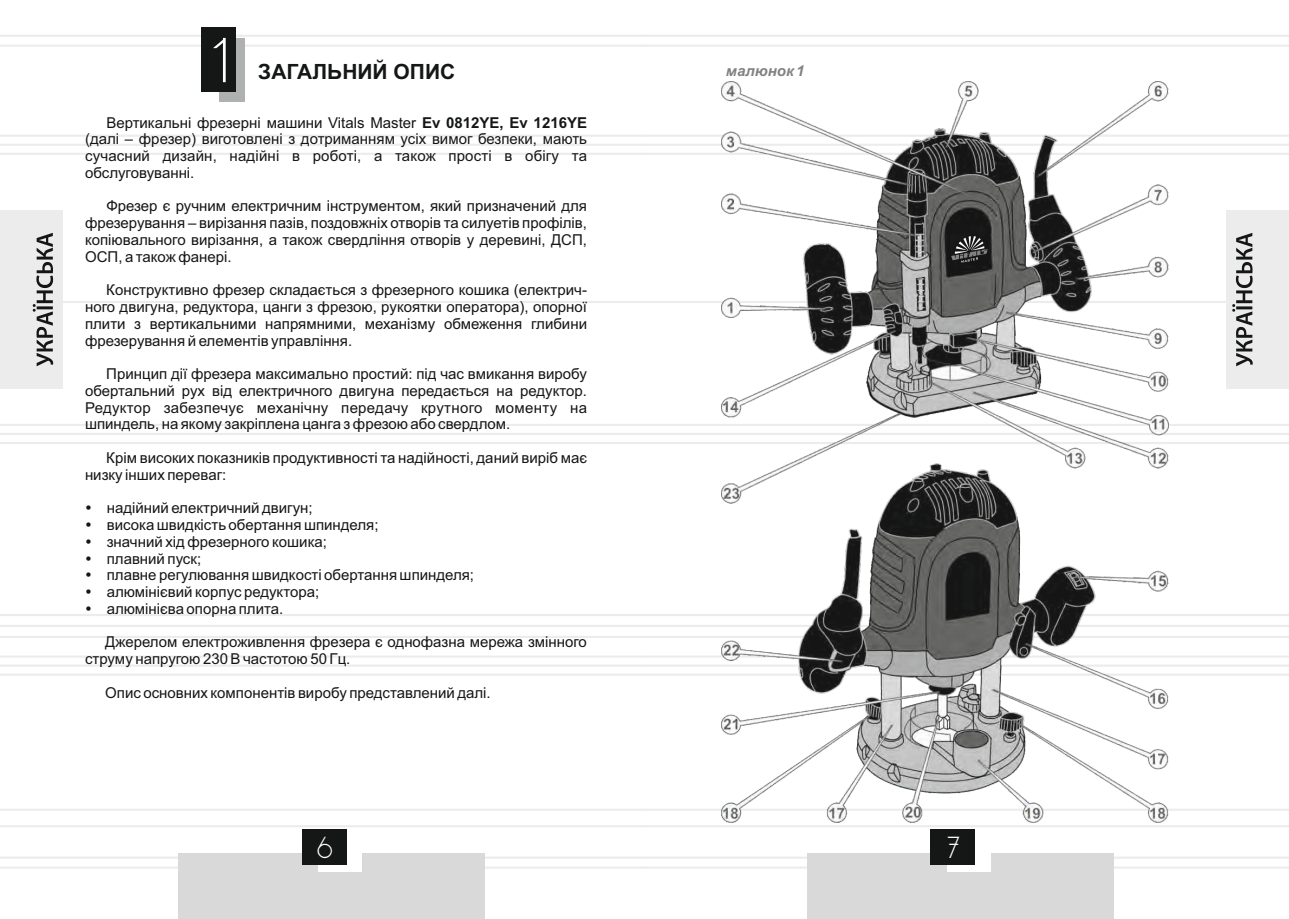
<style>
.page{position:relative;width:1289px;height:919px;background:#fff}
.page>*{position:absolute;margin:0;border:0;box-sizing:border-box;transform-origin:0 0}
.t1{font:52.5px "DS Standart Cyr";color:#fff}
.t2{font:26.25px "DS Standart Cyr";color:#fff}
.t3{font:700 21px "Arial";color:#151616}
.t4{font:15px/16.8px "Arial";color:#151616;text-align:justify}
.t5{font:italic 700 15px "Arial";color:#818281}
.s1{font-weight:700}
</style>
<div class="page">
<hr style="left:644px;top:135px;width:644px;height:2px;background:#ececec">
<hr style="left:644px;top:153px;width:644px;height:2px;background:#ececec">
<hr style="left:644px;top:424px;width:644px;height:2px;background:#ececec">
<hr style="left:644px;top:442px;width:644px;height:2px;background:#ececec">
<hr style="left:644px;top:614px;width:644px;height:2px;background:#ececec">
<hr style="left:644px;top:635px;width:644px;height:3px;background:#ececec">
<hr style="left:644px;top:655px;width:644px;height:2px;background:#ececec">
<hr style="left:644px;top:673px;width:644px;height:2px;background:#ececec">
<hr style="left:644px;top:856px;width:644px;height:2px;background:#ececec">
<hr style="left:644px;top:866px;width:644px;height:2px;background:#ececec">
<hr style="left:644px;top:35px;width:644px;height:2px;background:#ececec">
<hr style="left:644px;top:45px;width:644px;height:2px;background:#ececec">
<hr style="left:644px;top:808px;width:644px;height:2px;background:#ececec">
<hr style="left:644px;top:825px;width:644px;height:2px;background:#ececec">
<hr style="left:644px;top:301px;width:644px;height:2px;background:#ececec">
<hr style="left:0;top:135px;width:644px;height:2px;background:#ececec">
<svg style="left:0;top:143px;width:1288px;height:4px"></svg>
<hr style="left:0;top:153px;width:644px;height:2px;background:#ececec">
<hr style="left:0;top:424px;width:644px;height:2px;background:#ececec">
<hr style="left:0;top:433px;width:1288px;height:2px;background:#ececec">
<hr style="left:0;top:442px;width:644px;height:2px;background:#ececec">
<hr style="left:0;top:614px;width:644px;height:2px;background:#ececec">
<hr style="left:0;top:625px;width:1288px;height:2px;background:#ececec">
<hr style="left:0;top:635px;width:644px;height:3px;background:#ececec">
<hr style="left:0;top:655px;width:644px;height:2px;background:#ececec">
<hr style="left:0;top:664px;width:1288px;height:3px;background:#f1f1f1">
<hr style="left:0;top:673px;width:644px;height:2px;background:#ececec">
<hr style="left:0;top:856px;width:644px;height:2px;background:#ececec">
<hr style="left:0;top:866px;width:644px;height:2px;background:#ececec">
<hr style="left:0;top:35px;width:644px;height:2px;background:#ececec">
<hr style="left:0;top:45px;width:644px;height:2px;background:#ececec">
<hr style="left:0;top:808px;width:644px;height:2px;background:#ececec">
<hr style="left:0;top:825px;width:644px;height:2px;background:#ececec">
<hr style="left:0;top:301px;width:644px;height:2px;background:#ececec">
<div style="left:178px;top:853px;width:307px;height:65px;background:#d9d9da"></div>
<div style="left:318px;top:832px;width:44px;height:39px;background:#fff"></div>
<div style="left:301px;top:829px;width:45px;height:36px;background:#151616"></div>
<div style="left:0;top:210px;width:62px;height:179px;background:#ececec"></div>
<svg style="left:33px;top:233px;width:20px;height:133px"></svg>
<div style="left:807px;top:853px;width:306px;height:65px;background:#d9d9da"></div>
<div style="left:946px;top:832px;width:44px;height:39px;background:#fff"></div>
<div style="left:930px;top:829px;width:45px;height:36px;background:#151616"></div>
<div style="left:1226px;top:210px;width:62px;height:179px;background:#ececec"></div>
<svg style="left:1232px;top:233px;width:20px;height:133px"></svg>
<div style="left:219px;top:38px;width:26px;height:63px;background:#afb0b0"></div>
<div style="left:202px;top:28px;width:34px;height:64px;background:#151616"></div>
<img style="left:722px;top:82px;width:446px;height:740px">
<svg style="left:951px;top:236px;width:36px;height:27px"></svg>
<h1 class="t1" style="left:212px;top:40px;width:16px">1</h1>
<h3 class="t3" style="left:258px;top:64px;width:199px">ЗАГАЛЬНИЙ ОПИС</h3>
<p class="t5" style="left:726px;top:65px;width:80px">малюнок 1</p>
<p class="t4" style="left:85px;top:115px;width:503px;text-indent:21px">Вертикальні фрезерні машини Vitals Master <span class="s1">Ev 0812YE, Ev 1216YE </span>(далі – фрезер) виготовлені з дотриманням усіх вимог безпеки, мають сучасний дизайн, надійні в роботі, а також прості в обігу та обслуговуванні.</p>
<p class="t4" style="left:85px;top:199px;width:503px;text-indent:21px">Фрезер є ручним електричним інструментом, який призначений для фрезерування – вирізання пазів, поздовжніх отворів та силуетів профілів, копіювального вирізання, а також свердління отворів у деревині, ДСП, ОСП, а також фанері.</p>
<p class="t4" style="left:85px;top:283px;width:503px;text-indent:21px">Конструктивно фрезер складається з фрезерного кошика (електрич&shy;ного двигуна, редуктора, цанги з фрезою, рукоятки оператора), опорної плити з вертикальними напрямними, механізму обмеження глибини фрезерування й елементів управління.</p>
<p class="t4" style="left:85px;top:367px;width:503px;text-indent:21px">Принцип дії фрезера максимально простий: під час вмикання виробу обертальний рух від електричного двигуна передається на редуктор.<br>Редуктор забезпечує механічну передачу крутного моменту на шпиндель, на якому закріплена цанга з фрезою або свердлом.</p>
<p class="t4" style="left:85px;top:450px;width:503px;text-indent:21px">Крім високих показників продуктивності та надійності, даний виріб має низку інших переваг:</p>
<p class="t4" style="left:107px;top:501px;width:369px;text-align:left">надійний електричний двигун;<br>висока швидкість обертання шпинделя;<br>значний хід фрезерного кошика;<br>плавний пуск;<br>плавне регулювання швидкості обертання шпинделя; алюмінієвий корпус редуктора;<br>алюмінієва опорна плита.</p>
<p class="t4" style="left:85px;top:635px;width:503px;text-indent:20px">Джерелом електроживлення фрезера є однофазна мережа змінного струму напругою 230 В частотою 50 Гц.</p>
<p class="t4" style="left:105px;top:685px;width:387px">Опис основних компонентів виробу представлений далі.</p>
<h2 class="t2" style="left:317px;top:836px;width:17px">6</h2>
<h2 class="t2" style="left:947px;top:836px;width:14px">7</h2>
</div>
